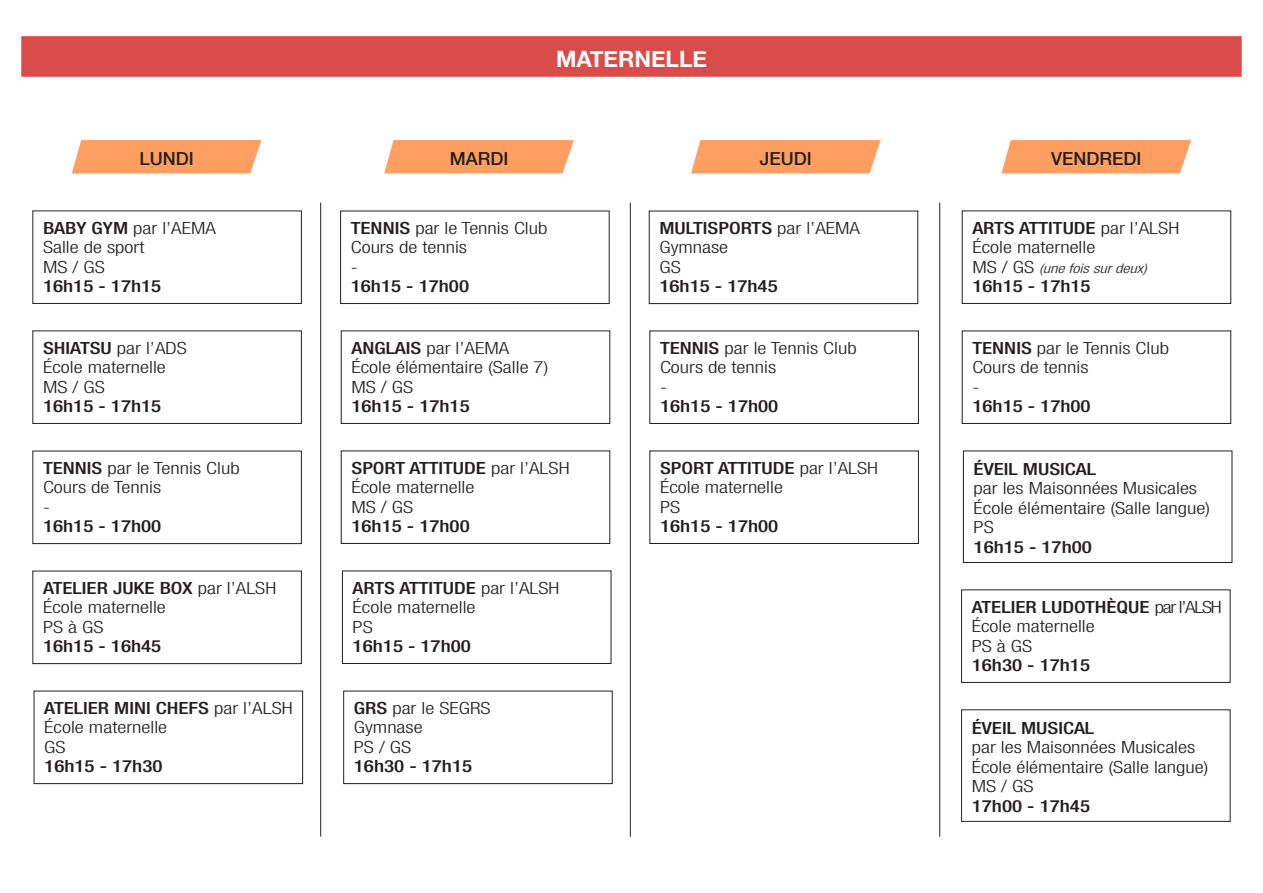
<style>
.page{position:relative;width:1263px;height:893px;background:#fff}
.page>*{position:absolute;margin:0;border:0;box-sizing:border-box;transform-origin:0 0}
.t1{font:700 22.5px "Helvetica Neue";color:#fff}
.t2{font:500 18px "Helvetica Neue";color:#231f20}
.t3{font:300 condensed 16.8px/19.5px "Helvetica Neue";color:#231f20;scale:1.25 1}
.t4{font:500 condensed 16.8px "Helvetica Neue";color:#231f20;scale:1.25 1}
.t5{font:italic 300 condensed 13.2px "Helvetica Neue";color:#231f20;scale:1.25 1}
.s1{font-weight:500}
.s2{font-style:normal;font-size:16.8px}
</style>
<div class="page">
<div style="left:21px;top:36px;width:1221px;height:41px;background:#da4c49"></div>
<svg style="left:72px;top:140px;width:189px;height:33px;background:#ffa369"></svg>
<svg style="left:384px;top:140px;width:190px;height:33px;background:#ffa36a"></svg>
<svg style="left:691px;top:140px;width:190px;height:33px;background:#ffa36a"></svg>
<svg style="left:1001px;top:140px;width:190px;height:33px;background:#ffa36a"></svg>
<div style="left:32px;top:211px;width:270px;height:93px;border:1px solid #231f20"></div>
<hr style="left:320px;top:203px;width:1px;height:634px;background:#231f20">
<hr style="left:630px;top:203px;width:1px;height:634px;background:#231f20">
<hr style="left:939px;top:203px;width:1px;height:634px;background:#231f20">
<div style="left:32px;top:330px;width:270px;height:94px;border:1px solid #231f20"></div>
<div style="left:32px;top:451px;width:270px;height:93px;border:1px solid #231f20"></div>
<div style="left:32px;top:571px;width:270px;height:93px;border:1px solid #231f20"></div>
<div style="left:34px;top:691px;width:269px;height:93px;border:1px solid #231f20"></div>
<div style="left:340px;top:211px;width:269px;height:93px;border:1px solid #231f20"></div>
<div style="left:343px;top:691px;width:270px;height:93px;border:1px solid #231f20"></div>
<div style="left:341px;top:330px;width:269px;height:94px;border:1px solid #231f20"></div>
<div style="left:341px;top:450px;width:269px;height:94px;border:1px solid #231f20"></div>
<div style="left:342px;top:571px;width:269px;height:93px;border:1px solid #231f20"></div>
<div style="left:649px;top:211px;width:269px;height:93px;border:1px solid #231f20"></div>
<div style="left:649px;top:331px;width:270px;height:93px;border:1px solid #231f20"></div>
<div style="left:649px;top:451px;width:270px;height:93px;border:1px solid #231f20"></div>
<div style="left:961px;top:589px;width:269px;height:94px;border:1px solid #231f20"></div>
<div style="left:962px;top:211px;width:269px;height:93px;border:1px solid #231f20"></div>
<div style="left:962px;top:331px;width:269px;height:93px;border:1px solid #231f20"></div>
<div style="left:963px;top:451px;width:269px;height:112px;border:1px solid #231f20"></div>
<div style="left:961px;top:709px;width:269px;height:113px;border:1px solid #231f20"></div>
<h1 class="t1" style="left:556px;top:45px;width:152px">MATERNELLE</h1>
<p class="t2" style="left:139px;top:148px;width:56px">LUNDI</p>
<p class="t2" style="left:450px;top:148px;width:60px">MARDI</p>
<p class="t2" style="left:760px;top:148px;width:54px">JEUDI</p>
<p class="t2" style="left:1051px;top:148px;width:92px">VENDREDI</p>
<p class="t3" style="left:43px;top:218px;width:140px"><span class="s1">BABY GYM</span> par l’AEMA<br>Salle de sport<br>MS / GS</p>
<p class="t4" style="left:43px;top:276px;width:96px">16h15 - 17h15</p>
<p class="t3" style="left:43px;top:338px;width:117px"><span class="s1">SHIATSU</span> par l’ADS<br>École maternelle<br>MS / GS</p>
<p class="t4" style="left:43px;top:396px;width:96px">16h15 - 17h15</p>
<p class="t3" style="left:43px;top:458px;width:159px"><span class="s1">TENNIS</span> par le Tennis Club<br>Cours de Tennis<br>-</p>
<p class="t4" style="left:43px;top:516px;width:96px">16h15 - 17h00</p>
<p class="t3" style="left:43px;top:578px;width:188px"><span class="s1">ATELIER JUKE BOX</span> par l’ALSH<br>École maternelle<br>PS à GS</p>
<p class="t4" style="left:43px;top:636px;width:96px">16h15 - 16h45</p>
<p class="t3" style="left:44px;top:698px;width:200px"><span class="s1">ATELIER MINI CHEFS</span> par l’ALSH<br>École maternelle<br>GS</p>
<p class="t4" style="left:44px;top:756px;width:96px">16h15 - 17h30</p>
<p class="t3" style="left:351px;top:218px;width:159px"><span class="s1">TENNIS</span> par le Tennis Club<br>Cours de tennis<br>-</p>
<p class="t4" style="left:351px;top:276px;width:96px">16h15 - 17h00</p>
<p class="t3" style="left:351px;top:338px;width:159px"><span class="s1">ANGLAIS</span> par l’AEMA<br>École élémentaire (Salle 7)<br>MS / GS</p>
<p class="t4" style="left:351px;top:396px;width:96px">16h15 - 17h15</p>
<p class="t3" style="left:351px;top:458px;width:176px"><span class="s1">SPORT ATTITUDE</span> par l’ALSH<br>École maternelle<br>MS / GS</p>
<p class="t4" style="left:351px;top:516px;width:96px">16h15 - 17h00</p>
<p class="t3" style="left:353px;top:578px;width:167px"><span class="s1">ARTS ATTITUDE</span> par l’ALSH<br>École maternelle<br>PS</p>
<p class="t4" style="left:353px;top:636px;width:96px">16h15 - 17h00</p>
<p class="t3" style="left:354px;top:698px;width:111px"><span class="s1">GRS</span> par le SEGRS<br>Gymnase<br>PS / GS</p>
<p class="t4" style="left:354px;top:756px;width:96px">16h30 - 17h15</p>
<p class="t3" style="left:659px;top:218px;width:162px"><span class="s1">MULTISPORTS</span> par l’AEMA<br>Gymnase<br>GS</p>
<p class="t4" style="left:659px;top:276px;width:96px">16h15 - 17h45</p>
<p class="t3" style="left:660px;top:338px;width:159px"><span class="s1">TENNIS</span> par le Tennis Club<br>Cours de tennis<br>-</p>
<p class="t4" style="left:660px;top:396px;width:96px">16h15 - 17h00</p>
<p class="t3" style="left:660px;top:458px;width:176px"><span class="s1">SPORT ATTITUDE</span> par l’ALSH<br>École maternelle<br>PS</p>
<p class="t4" style="left:660px;top:516px;width:96px">16h15 - 17h00</p>
<p class="t3" style="left:972px;top:218px;width:167px"><span class="s1">ARTS ATTITUDE</span> par l’ALSH<br>École maternelle</p>
<p class="t5" style="left:972px;top:260px;width:141px"><span class="s2">MS / GS</span> (une fois sur deux)</p>
<p class="t4" style="left:972px;top:276px;width:96px">16h15 - 17h15</p>
<p class="t3" style="left:972px;top:338px;width:159px"><span class="s1">TENNIS</span> par le Tennis Club<br>Cours de tennis<br>-</p>
<p class="t4" style="left:972px;top:396px;width:96px">16h15 - 17h00</p>
<p class="t4" style="left:973px;top:459px;width:99px">ÉVEIL MUSICAL</p>
<p class="t3" style="left:973px;top:478px;width:191px">par les Maisonnées Musicales<br>École élémentaire (Salle langue)<br>PS</p>
<p class="t4" style="left:973px;top:537px;width:96px">16h15 - 17h00</p>
<p class="t3" style="left:972px;top:597px;width:202px"><span class="s1">ATELIER LUDOTHÈQUE</span> par l’ALSH<br>École maternelle<br>PS à GS</p>
<p class="t4" style="left:972px;top:655px;width:96px">16h30 - 17h15</p>
<p class="t4" style="left:972px;top:718px;width:99px">ÉVEIL MUSICAL</p>
<p class="t3" style="left:972px;top:737px;width:191px">par les Maisonnées Musicales<br>École élémentaire (Salle langue)<br>MS / GS</p>
<p class="t4" style="left:972px;top:796px;width:96px">17h00 - 17h45</p>
</div>
